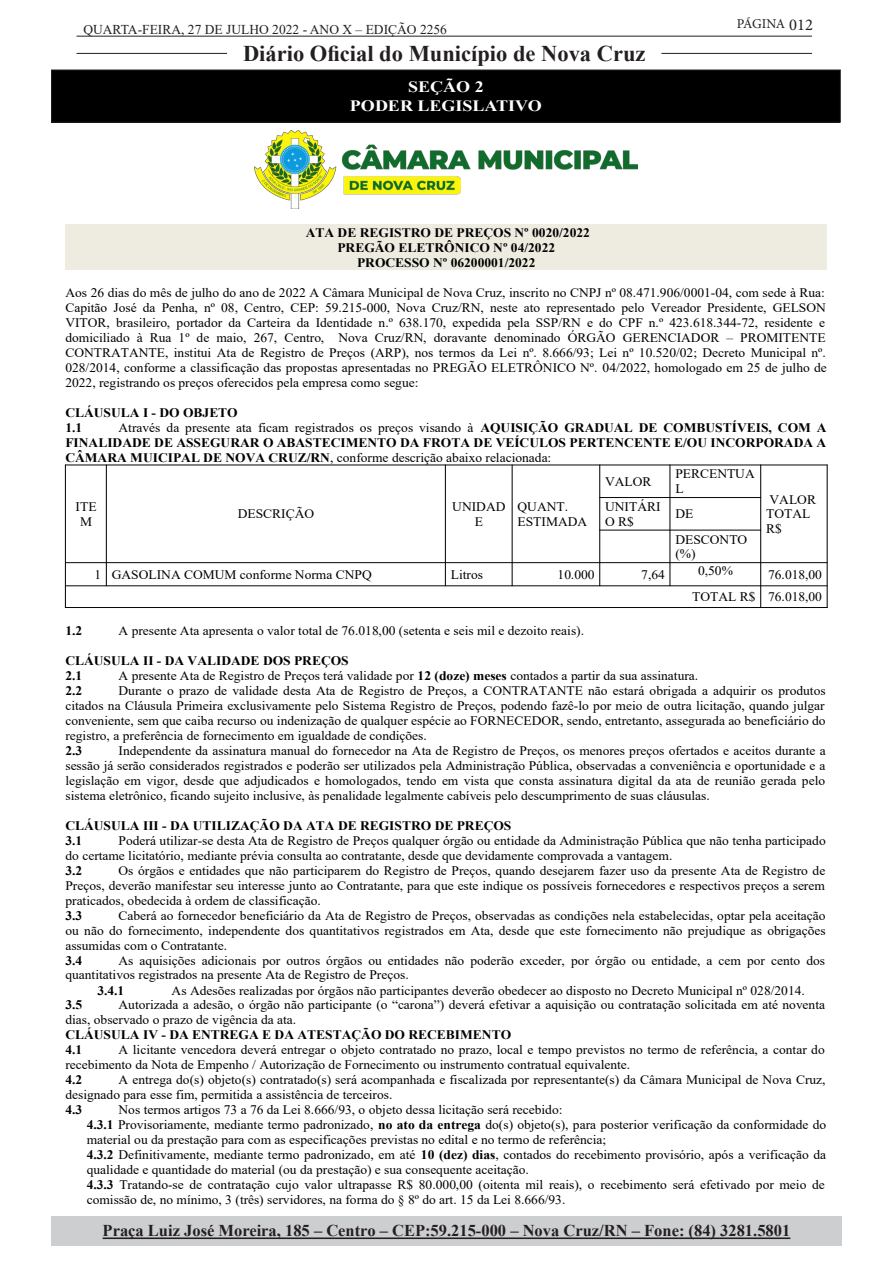
<style>
.page{position:relative;width:893px;height:1263px;background:#fff}
.page>*{position:absolute;margin:0;border:0;box-sizing:border-box;transform-origin:0 0}
.t1{font:700 22.5px "Times New Roman";color:#231f20}
.t2{font:700 16.5px "Times New Roman";color:#231f20}
.t3{font:700 15.75px "Times New Roman";color:#fff;scale:1.14 1}
.t4{font:13.5px "Times New Roman";color:#231f20}
.t5{font:13.5px "Minion Pro";letter-spacing:-.03em;color:#231f20}
.t6{font:13.05px/15px "Times New Roman";color:#000;scale:1.04 1}
.t7{font:700 13.05px/15px "Times New Roman";color:#000;scale:1.04 1}
.s1{font-size:16.5px}
.s2{font-weight:400}
.s3{font-weight:700}
</style>
<div class="page">
<hr style="left:77px;top:36px;width:735px;height:1px;background:#231f20">
<hr style="left:77px;top:53px;width:150px;height:1px;background:#231f20">
<hr style="left:661px;top:53px;width:151px;height:1px;background:#231f20">
<div style="left:51px;top:1216px;width:791px;height:29px;background:#cdced0"></div>
<hr style="left:103px;top:1237px;width:687px;height:2px;background:#231f20">
<div style="left:52px;top:70px;width:788px;height:52px;background:#000"></div>
<div style="left:51px;top:70px;width:790px;height:53px;border:1px solid #231f20"></div>
<div style="left:65px;top:225px;width:762px;height:15px;background:#eeece1"></div>
<div style="left:65px;top:240px;width:762px;height:15px;background:#eeece1"></div>
<div style="left:65px;top:255px;width:762px;height:15px;background:#eeece1"></div>
<img style="left:255px;top:131px;width:382px;height:77px">
<hr style="left:65px;top:465px;width:762px;height:1px;background:#000">
<hr style="left:599px;top:497px;width:162px;height:1px;background:#000">
<hr style="left:599px;top:530px;width:162px;height:1px;background:#000">
<hr style="left:65px;top:562px;width:762px;height:1px;background:#000">
<hr style="left:65px;top:585px;width:762px;height:1px;background:#000">
<hr style="left:65px;top:607px;width:762px;height:1px;background:#000">
<hr style="left:65px;top:465px;width:1px;height:143px;background:#000">
<hr style="left:106px;top:465px;width:1px;height:121px;background:#000">
<hr style="left:445px;top:465px;width:1px;height:121px;background:#000">
<hr style="left:512px;top:465px;width:1px;height:121px;background:#000">
<hr style="left:599px;top:465px;width:1px;height:121px;background:#000">
<hr style="left:670px;top:465px;width:1px;height:121px;background:#000">
<hr style="left:760px;top:465px;width:1px;height:143px;background:#000">
<hr style="left:827px;top:465px;width:1px;height:143px;background:#000">
<p class="t4" style="left:83px;top:20px;width:365px">QUARTA-FEIRA, 27 DE JULHO 2022 - ANO X – EDIÇÃO 2256</p>
<h1 class="t1" style="left:243px;top:37px;width:404px">Diário Oficial do Município de Nova Cruz</h1>
<p class="t3" style="left:408px;top:75px;width:68px">SEÇÃO 2</p>
<p class="t3" style="left:350px;top:94px;width:170px">PODER LEGISLATIVO</p>
<p class="t5" style="left:737px;top:15px;width:78px">PÁGINA <span class="s1">012</span></p>
<p class="t7" style="left:306px;top:225px;width:275px;text-align:center">ATA DE REGISTRO DE PREÇOS Nº 0020/2022<br>PREGÃO ELETRÔNICO Nº 04/2022<br>PROCESSO Nº 06200001/2022</p>
<p class="t6" style="left:65px;top:285px;width:734px">Aos 26 dias do mês de julho do ano de 2022 A Câmara Municipal de Nova Cruz, inscrito no CNPJ nº 08.471.906/0001-04, com sede à Rua:<br>Capitão José da Penha, nº 08, Centro, CEP: 59.215-000, Nova Cruz/RN, neste ato representado pelo Vereador Presidente, GELSON VITOR, brasileiro, portador da Carteira da Identidade n.º 638.170, expedida pela SSP/RN e do CPF n.º 423.618.344-72, residente e domiciliado à Rua 1º de maio, 267, Centro, Nova Cruz/RN, doravante denominado ÓRGÃO GERENCIADOR – PROMITENTE CONTRATANTE, institui Ata de Registro de Preços (ARP), nos termos da Lei nº. 8.666/93; Lei nº 10.520/02; Decreto Municipal nº.<br>028/2014, conforme a classificação das propostas apresentadas no PREGÃO ELETRÔNICO Nº. 04/2022, homologado em 25 de julho de 2022, registrando os preços oferecidos pela empresa como segue:</p>
<p class="t7" style="left:65px;top:405px;width:167px">CLÁUSULA I - DO OBJETO<br>1.1</p>
<p class="t7" style="left:65px;top:420px;width:733px;text-align:justify;text-indent:53px"><span class="s2">Através da presente ata ficam registrados os preços visando à</span> AQUISIÇÃO GRADUAL DE COMBUSTÍVEIS, COM A FINALIDADE DE ASSEGURAR O ABASTECIMENTO DA FROTA DE VEÍCULOS PERTENCENTE E/OU INCORPORADA A CÂMARA MUICIPAL DE NOVA CRUZ/RN<span class="s2">, conforme descrição abaixo relacionada:</span></p>
<p class="t6" style="left:76px;top:499px;width:22px;text-align:center">ITE<br>M</p>
<p class="t6" style="left:238px;top:507px;width:75px">DESCRIÇÃO</p>
<p class="t6" style="left:452px;top:499px;width:53px;text-align:center">UNIDAD<br>E</p>
<p class="t6" style="left:518px;top:499px;width:69px">QUANT.<br>ESTIMADA</p>
<p class="t6" style="left:605px;top:474px;width:46px">VALOR</p>
<p class="t6" style="left:675px;top:467px;width:78px">PERCENTUA<br>L</p>
<p class="t6" style="left:766px;top:492px;width:50px">VALOR<br>TOTAL<br>R$</p>
<p class="t6" style="left:605px;top:499px;width:55px">UNITÁRI<br>O R$</p>
<p class="t6" style="left:675px;top:501px;width:71px;line-height:25.2px">DE<br>DESCONTO</p>
<p class="t6" style="left:675px;top:547px;width:21px">(%)</p>
<p class="t6" style="left:95px;top:567px;width:268px">1 GASOLINA COMUM conforme Norma CNPQ</p>
<p class="t6" style="left:451px;top:567px;width:32px">Litros</p>
<p class="t6" style="left:558px;top:567px;width:37px">10.000</p>
<p class="t6" style="left:641px;top:567px;width:24px">7,64</p>
<p class="t6" style="left:698px;top:563px;width:35px">0,50%</p>
<p class="t6" style="left:692px;top:563px;width:126px;line-height:22.5px;text-align:right">76.018,00<br>TOTAL R$ 76.018,00</p>
<p class="t7" style="left:65px;top:623px;width:18px">1.2</p>
<p class="t6" style="left:119px;top:623px;width:449px">A presente Ata apresenta o valor total de 76.018,00 (setenta e seis mil e dezoito reais).</p>
<p class="t7" style="left:65px;top:653px;width:274px">CLÁUSULA II - DA VALIDADE DOS PREÇOS<br>2.1</p>
<p class="t6" style="left:119px;top:668px;width:559px">A presente Ata de Registro de Preços terá validade por <span class="s3">12 (doze) meses</span> contados a partir da sua assinatura.</p>
<p class="t6" style="left:65px;top:683px;width:732px;text-align:justify;text-indent:53px">Durante o prazo de validade desta Ata de Registro de Preços, a CONTRATANTE não estará obrigada a adquirir os produtos citados na Cláusula Primeira exclusivamente pelo Sistema Registro de Preços, podendo fazê-lo por meio de outra licitação, quando julgar conveniente, sem que caiba recurso ou indenização de qualquer espécie ao FORNECEDOR, sendo, entretanto, assegurada ao beneficiário do registro, a preferência de fornecimento em igualdade de condições.</p>
<p class="t7" style="left:65px;top:743px;width:18px">2.3</p>
<p class="t7" style="left:65px;top:683px;width:18px">2.2</p>
<p class="t6" style="left:65px;top:743px;width:733px;text-align:justify;text-indent:53px">Independente da assinatura manual do fornecedor na Ata de Registro de Preços, os menores preços ofertados e aceitos durante a sessão já serão considerados registrados e poderão ser utilizados pela Administração Pública, observadas a conveniência e oportunidade e a legislação em vigor, desde que adjudicados e homologados, tendo em vista que consta assinatura digital da ata de reunião gerada pelo sistema eletrônico, ficando sujeito inclusive, às penalidade legalmente cabíveis pelo descumprimento de suas cláusulas.</p>
<p class="t7" style="left:65px;top:818px;width:430px">CLÁUSULA III - DA UTILIZAÇÃO DA ATA DE REGISTRO DE PREÇOS<br>3.1</p>
<p class="t6" style="left:65px;top:833px;width:733px;text-indent:53px">Poderá utilizar-se desta Ata de Registro de Preços qualquer órgão ou entidade da Administração Pública que não tenha participado do certame licitatório, mediante prévia consulta ao contratante, desde que devidamente comprovada a vantagem.</p>
<p class="t7" style="left:65px;top:863px;width:18px">3.2</p>
<p class="t6" style="left:65px;top:863px;width:732px;text-align:justify;text-indent:53px">Os órgãos e entidades que não participarem do Registro de Preços, quando desejarem fazer uso da presente Ata de Registro de Preços, deverão manifestar seu interesse junto ao Contratante, para que este indique os possíveis fornecedores e respectivos preços a serem praticados, obedecida à ordem de classificação.</p>
<p class="t7" style="left:65px;top:908px;width:18px">3.3</p>
<p class="t6" style="left:65px;top:908px;width:732px;text-align:justify;text-indent:53px">Caberá ao fornecedor beneficiário da Ata de Registro de Preços, observadas as condições nela estabelecidas, optar pela aceitação ou não do fornecimento, independente dos quantitativos registrados em Ata, desde que este fornecimento não prejudique as obrigações assumidas com o Contratante.</p>
<p class="t7" style="left:65px;top:953px;width:18px">3.4</p>
<p class="t6" style="left:65px;top:953px;width:732px;text-indent:53px">As aquisições adicionais por outros órgãos ou entidades não poderão exceder, por órgão ou entidade, a cem por cento dos quantitativos registrados na presente Ata de Registro de Preços.</p>
<p class="t7" style="left:97px;top:983px;width:27px">3.4.1</p>
<p class="t6" style="left:172px;top:983px;width:610px">As Adesões realizadas por órgãos não participantes deverão obedecer ao disposto no Decreto Municipal nº 028/2014.</p>
<p class="t7" style="left:65px;top:997px;width:18px">3.5</p>
<p class="t6" style="left:65px;top:997px;width:732px;text-indent:53px">Autorizada a adesão, o órgão não participante (o “carona”) deverá efetivar a aquisição ou contratação solicitada em até noventa dias, observado o prazo de vigência da ata.</p>
<p class="t7" style="left:65px;top:1027px;width:430px">CLÁUSULA IV - DA ENTREGA E DA ATESTAÇÃO DO RECEBIMENTO<br>4.1</p>
<p class="t6" style="left:65px;top:1043px;width:732px;text-indent:53px">A licitante vencedora deverá entregar o objeto contratado no prazo, local e tempo previstos no termo de referência, a contar do recebimento da Nota de Empenho / Autorização de Fornecimento ou instrumento contratual equivalente.</p>
<p class="t7" style="left:65px;top:1072px;width:18px">4.2</p>
<p class="t6" style="left:65px;top:1073px;width:732px;text-indent:53px">A entrega do(s) objeto(s) contratado(s) será acompanhada e fiscalizada por representante(s) da Câmara Municipal de Nova Cruz, designado para esse fim, permitida a assistência de terceiros.</p>
<p class="t7" style="left:65px;top:1102px;width:18px">4.3</p>
<p class="t6" style="left:87px;top:1102px;width:713px;text-indent:32px">Nos termos artigos 73 a 76 da Lei 8.666/93, o objeto dessa licitação será recebido:<br><span class="s3">4.3.1</span> Provisoriamente, mediante termo padronizado, <span class="s3">no ato da entrega</span> do(s) objeto(s), para posterior verificação da conformidade do material ou da prestação para com as especificações previstas no edital e no termo de referência;<br><span class="s3">4.3.2</span> Definitivamente, mediante termo padronizado, em até <span class="s3">10 (dez) dias</span>, contados do recebimento provisório, após a verificação da qualidade e quantidade do material (ou da prestação) e sua consequente aceitação.<br><span class="s3">4.3.3</span> Tratando-se de contratação cujo valor ultrapasse R$ 80.000,00 (oitenta mil reais), o recebimento será efetivado por meio de comissão de, no mínimo, 3 (três) servidores, na forma do § 8º do art. 15 da Lei 8.666/93.</p>
<p class="t2" style="left:103px;top:1219px;width:689px">Praça Luiz José Moreira, 185 – Centro – CEP:59.215-000 – Nova Cruz/RN – Fone: (84) 3281.5801</p>
</div>
